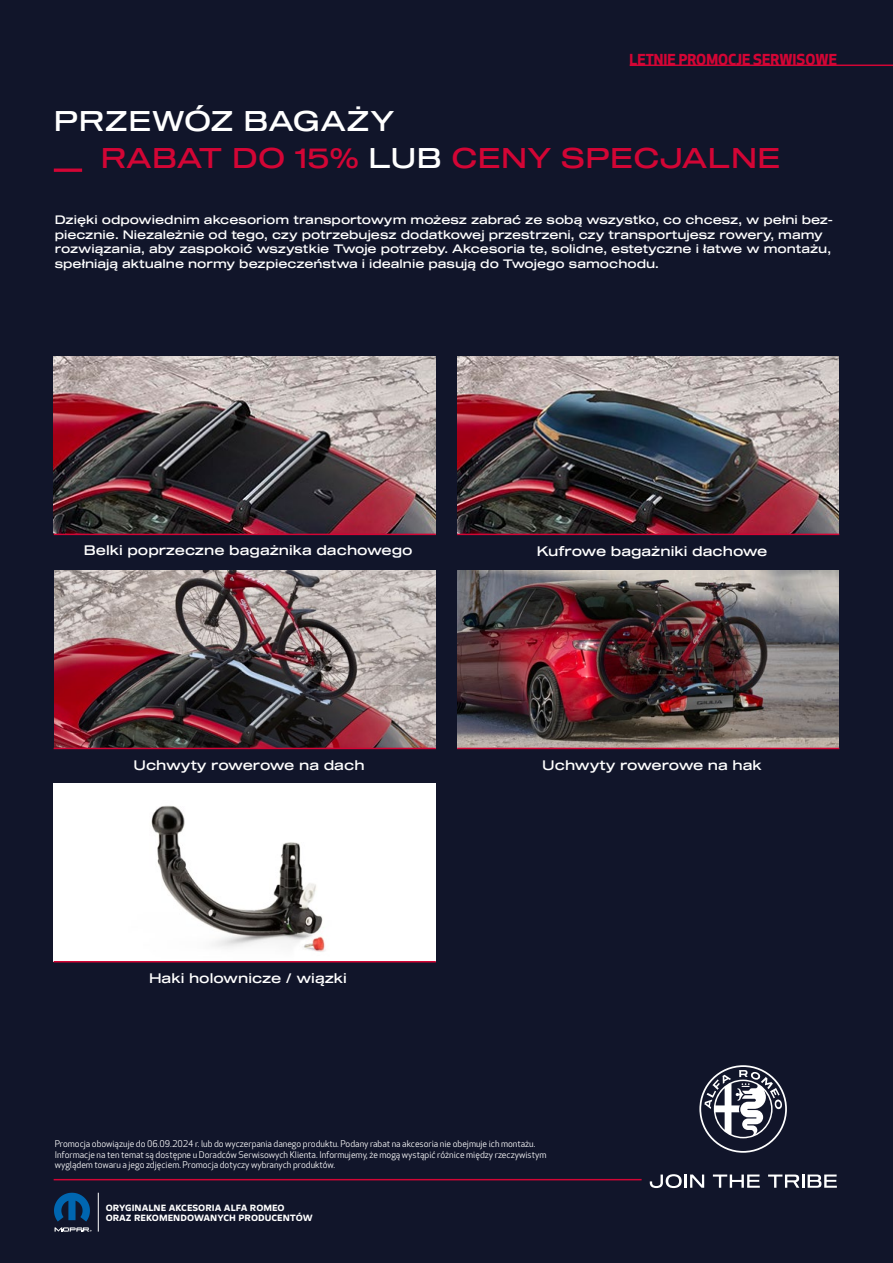
<style>
.page{position:relative;width:893px;height:1263px;background:#11152a}
.page>*{position:absolute;margin:0;border:0;box-sizing:border-box;transform-origin:0 0}
.t1{font:27.9px/36.5px "Sequel 100 Black 45";letter-spacing:.01em;color:#d30535}
.t2{font:700 14.85px "Apex New";color:#d30535}
.t3{font:13.5px "Sequel 100 Black 45";color:#fff}
.t4{font:12px/14.4px "Sequel 100 Black 45";color:#fff}
.t5{font:700 10.5px/10.5px "Opel Next";color:#fff}
.t6{font:9px/10.8px "Apex New";color:#fff}
.s1{color:#fff}
</style>
<div class="page">
<img style="left:54px;top:784px;width:382px;height:177px">
<img style="left:54px;top:570px;width:382px;height:178px">
<img style="left:457px;top:570px;width:382px;height:178px">
<img style="left:457px;top:356px;width:382px;height:178px">
<img style="left:54px;top:356px;width:381px;height:178px">
<hr style="left:54px;top:534px;width:382px;height:1px;background:#d30535">
<hr style="left:457px;top:534px;width:382px;height:1px;background:#d30535">
<hr style="left:54px;top:748px;width:382px;height:1px;background:#d30535">
<hr style="left:54px;top:961px;width:382px;height:1px;background:#d30535">
<hr style="left:457px;top:748px;width:382px;height:1px;background:#d30535">
<hr style="left:54px;top:1179px;width:588px;height:1px;background:#d30535">
<svg style="left:55px;top:1227px;width:37px;height:5px"></svg>
<svg style="left:54px;top:1193px;width:36px;height:28px"></svg>
<hr style="left:98px;top:1193px;width:1px;height:38px;background:#fff">
<svg style="left:699px;top:1065px;width:88px;height:88px"></svg>
<svg style="left:650px;top:1174px;width:32px;height:14px"></svg>
<hr style="left:684px;top:1174px;width:3px;height:14px;background:#fff">
<svg style="left:690px;top:1174px;width:14px;height:14px"></svg>
<svg style="left:713px;top:1174px;width:47px;height:14px"></svg>
<svg style="left:768px;top:1174px;width:69px;height:14px"></svg>
<hr style="left:54px;top:169px;width:28px;height:3px;background:#d30535">
<hr style="left:630px;top:65px;width:263px;height:1px;background:#d30535">
<p class="t2" style="left:630px;top:51px;width:209px">LETNIE PROMOCJE SERWISOWE</p>
<h1 class="t1" style="left:101px;top:104px;width:681px;text-indent:-47px"><span class="s1">PRZEWÓZ BAGAŻY<br></span>RABAT DO 15% <span class="s1">LUB</span> CENY SPECJALNE</h1>
<p class="t4" style="left:55px;top:213px;width:780px">Dzięki odpowiednim akcesoriom transportowym możesz zabrać ze sobą wszystko, co chcesz, w pełni bez&shy;piecznie. Niezależnie od tego, czy potrzebujesz dodatkowej przestrzeni, czy transportujesz rowery, mamy rozwiązania, aby zaspokoić wszystkie Twoje potrzeby. Akcesoria te, solidne, estetyczne i łatwe w montażu, spełniają aktualne normy bezpieczeństwa i idealnie pasują do Twojego samochodu.</p>
<p class="t3" style="left:84px;top:541px;width:330px">Belki poprzeczne bagażnika dachowego</p>
<p class="t3" style="left:537px;top:541px;width:232px">Kufrowe bagażniki dachowe</p>
<p class="t3" style="left:133px;top:755px;width:233px">Uchwyty rowerowe na dach</p>
<p class="t3" style="left:542px;top:755px;width:221px">Uchwyty rowerowe na hak</p>
<p class="t3" style="left:149px;top:969px;width:199px">Haki holownicze / wiązki</p>
<p class="t6" style="left:55px;top:1138px;width:493px">Promocja obowiązuje do 06.09.2024 r. lub do wyczerpania danego produktu. Podany rabat na akcesoria nie obejmuje ich montażu.<br>Informacje na ten temat są dostępne u Doradców Serwisowych Klienta. Informujemy, że mogą wystąpić różnice między rzeczywistym wyglądem towaru a jego zdjęciem. Promocja dotyczy wybranych produktów.</p>
<p class="t5" style="left:106px;top:1202px;width:208px">ORYGINALNE AKCESORIA ALFA ROMEO<br>ORAZ REKOMENDOWANYCH PRODUCENTÓW</p>
</div>
